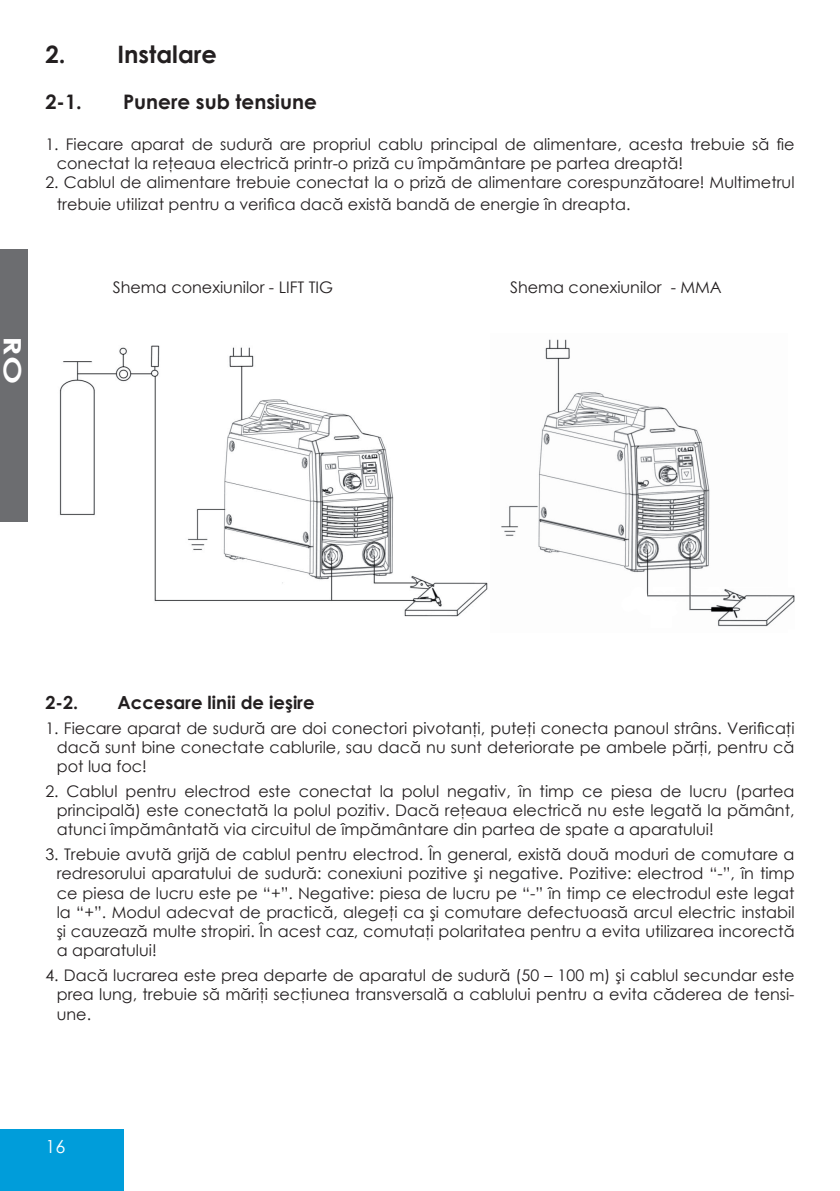
<style>
.page{position:relative;width:840px;height:1191px;background:#fff}
.page>*{position:absolute;margin:0;border:0;box-sizing:border-box;transform-origin:0 0}
.t1{font:700 24px "Century Gothic";color:#231f20}
.t2{font:700 24px "Century Gothic";color:#fff;scale:1.4 1}
.t3{font:700 20px "Century Gothic";color:#231f20}
.t4{font:700 18px "Century Gothic";color:#231f20}
.t5{font:18px "Century Gothic";color:#fff}
.t6{font:16px/19.2px "Century Gothic";color:#231f20;text-align:justify}
</style>
<div class="page">
<div style="left:0;top:1129px;width:123px;height:62px;background:#009dda"></div>
<div style="left:0;top:249px;width:27px;height:273px;background:#6c6d70"></div>
<img style="left:59px;top:345px;width:429px;height:272px">
<img style="left:501px;top:339px;width:293px;height:288px">
<h1 class="t1" style="left:45px;top:36px;width:173px">2. Instalare</h1>
<p class="t3" style="left:45px;top:87px;width:38px">2-1.</p>
<p class="t3" style="left:123px;top:87px;width:195px">Punere sub tensiune</p>
<p class="t6" style="left:57px;top:134px;width:739px;text-indent:-11px">1. Fiecare aparat de sudură are propriul cablu principal de alimentare, acesta trebuie să fie conectat la reţeaua electrică printr-o priză cu împământare pe partea dreaptă!</p>
<p class="t6" style="left:57px;top:171px;width:739px;line-height:21.6px;text-indent:-11px">2. Cablul de alimentare trebuie conectat la o priză de alimentare corespunzătoare! Multimetrul trebuie utilizat pentru a verifica dacă există bandă de energie în dreapta.</p>
<h1 class="t2" style="left:31px;top:336px;width:36px;rotate:90deg">RO</h1>
<p class="t6" style="left:113px;top:277px;width:222px">Shema conexiunilor - LIFT TIG</p>
<p class="t6" style="left:510px;top:277px;width:213px">Shema conexiunilor - MMA</p>
<p class="t4" style="left:45px;top:688px;width:34px">2-2.</p>
<p class="t4" style="left:117px;top:688px;width:198px">Accesare linii de ieşire</p>
<p class="t6" style="left:57px;top:718px;width:739px;text-indent:-11px">1. Fiecare aparat de sudură are doi conectori pivotanţi, puteţi conecta panoul strâns. Verificaţi dacă sunt bine conectate cablurile, sau dacă nu sunt deteriorate pe ambele părţi, pentru că pot lua foc!</p>
<p class="t6" style="left:57px;top:781px;width:739px;text-indent:-11px">2. Cablul pentru electrod este conectat la polul negativ, în timp ce piesa de lucru (partea principală) este conectată la polul pozitiv. Dacă reţeaua electrică nu este legată la pământ, atunci împământată via circuitul de împământare din partea de spate a aparatului!</p>
<p class="t6" style="left:57px;top:844px;width:739px;text-indent:-11px">3. Trebuie avută grijă de cablul pentru electrod. În general, există două moduri de comutare a redresorului aparatului de sudură: conexiuni pozitive şi negative. Pozitive: electrod “-”, în timp ce piesa de lucru este pe “+”. Negative: piesa de lucru pe “-” în timp ce electrodul este legat la “+”. Modul adecvat de practică, alegeţi ca şi comutare defectuoasă arcul electric instabil şi cauzează multe stropiri. În acest caz, comutaţi polaritatea pentru a evita utilizarea incorectă a aparatului!</p>
<p class="t6" style="left:57px;top:965px;width:739px;text-indent:-11px">4. Dacă lucrarea este prea departe de aparatul de sudură (50 – 100 m) şi cablul secundar este prea lung, trebuie să măriţi secţiunea transversală a cablului pentru a evita căderea de tensi&shy;une.</p>
<p class="t5" style="left:45px;top:1133px;width:21px">16</p>
</div>
